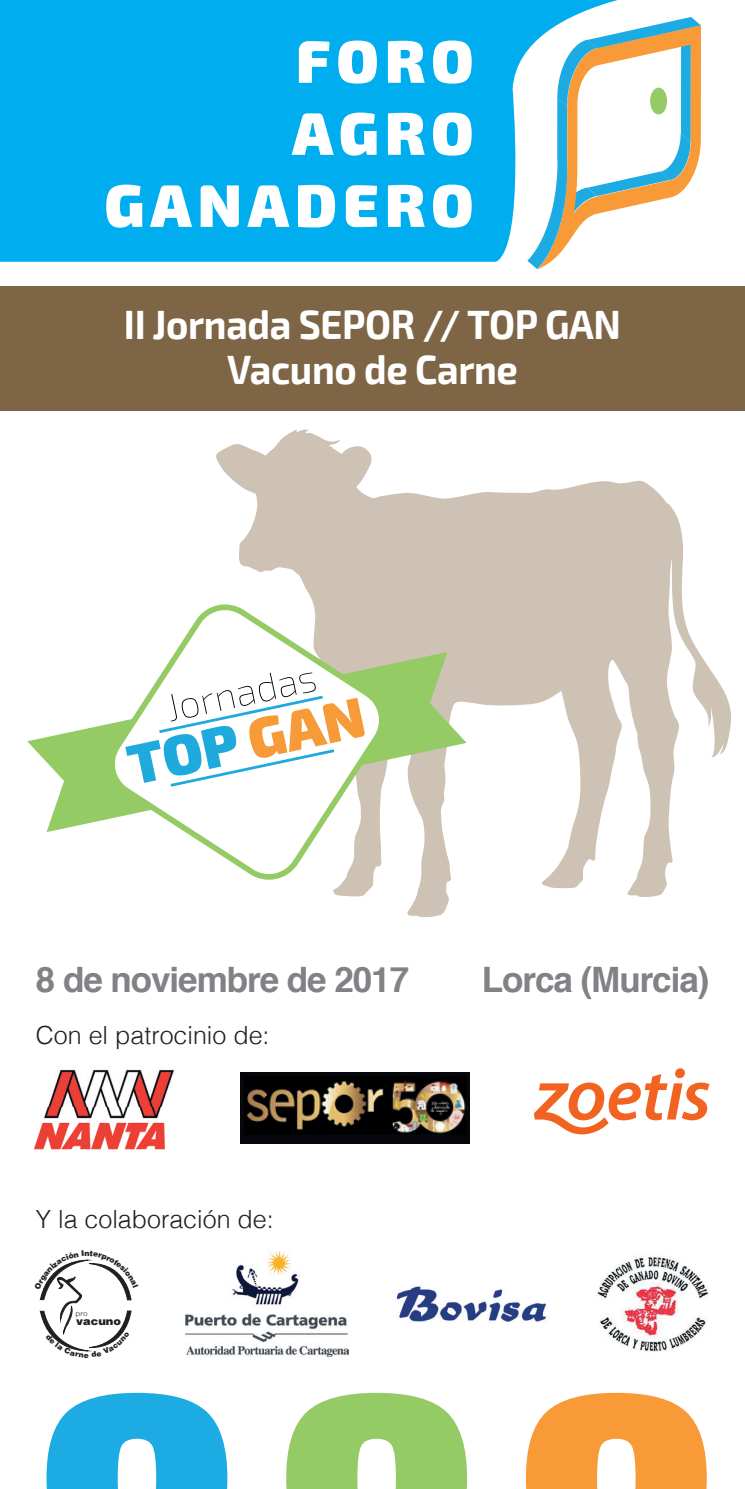
<style>
.page{position:relative;width:745px;height:1489px;background:#fff}
.page>*{position:absolute;margin:0;border:0;box-sizing:border-box;transform-origin:0 0}
.t1{font:900 60px/72px "Exo 2";letter-spacing:.1em;color:#fff;text-align:right}
.t2{font:700 40px/45px "Exo 2";letter-spacing:-.01em;color:#fff;text-align:center;scale:.95 1}
.t3{font:700 35px "Helvetica";letter-spacing:-.03em;color:#808285}
.t4{font:300 25px "Helvetica";color:#231f20}
.t5{font:900 10.75px "Helvetica LT Std";color:#231f20;scale:1.06 1}
.t6{font:900 7.75px "Helvetica LT Std";color:#231f20}
.t7{font:900 7.5px "Helvetica LT Std";color:#231f20}
.t8{font:300 7px "Helvetica";color:#231f20;scale:1.14 1}
</style>
<div class="page">
<svg style="left:216px;top:429px;width:515px;height:488px"></svg>
<div style="left:0;top:286px;width:744px;height:125px;background:#7d6545"></div>
<div style="left:0;top:0;width:701px;height:262px;background:#00aeef"></div>
<svg style="left:527px;top:17px;width:173px;height:252px"></svg>
<svg style="left:46px;top:1392px;width:181px;height:96px"></svg>
<svg style="left:286px;top:1392px;width:181px;height:96px"></svg>
<svg style="left:525px;top:1392px;width:181px;height:96px"></svg>
<svg style="left:27px;top:652px;width:439px;height:180px"></svg>
<svg style="left:104px;top:599px;width:285px;height:285px"></svg>
<svg style="left:111px;top:609px;width:269px;height:266px"></svg>
<svg style="left:117px;top:612px;width:259px;height:259px"></svg>
<svg style="left:125px;top:672px;width:240px;height:114px"></svg>
<img style="left:396px;top:1286px;width:150px;height:36px">
<img style="left:597px;top:1255px;width:112px;height:97px">
<img style="left:185px;top:1251px;width:163px;height:105px">
<img style="left:34px;top:1069px;width:140px;height:81px">
<img style="left:240px;top:1072px;width:229px;height:71px">
<svg style="left:674px;top:1068px;width:10px;height:10px"></svg>
<svg style="left:533px;top:1074px;width:176px;height:60px"></svg>
<svg style="left:39px;top:1259px;width:93px;height:93px"></svg>
<h1 class="t1" style="left:104px;top:27px;width:370px">FORO<br>AGRO<br>GANADERO</h1>
<h2 class="t2" style="left:124px;top:303px;width:524px">II Jornada SEPOR // TOP GAN<br>Vacuno de Carne</h2>
<h3 class="t3" style="left:36px;top:950px;width:374px">8 de noviembre de 2017</h3>
<h3 class="t3" style="left:481px;top:950px;width:229px">Lorca (Murcia)</h3>
<p class="t4" style="left:36px;top:1014px;width:235px">Con el patrocinio de:</p>
<p class="t4" style="left:36px;top:1197px;width:239px">Y la colaboración de:</p>
<p class="t6" style="left:84px;top:1248px;width:7px">n</p>
<p class="t8" style="left:76px;top:1307px;width:12px">pro</p>
<p class="t5" style="left:76px;top:1313px;width:44px">vacuno</p>
<p class="t7" style="left:84px;top:1349px;width:7px">e</p>
</div>
